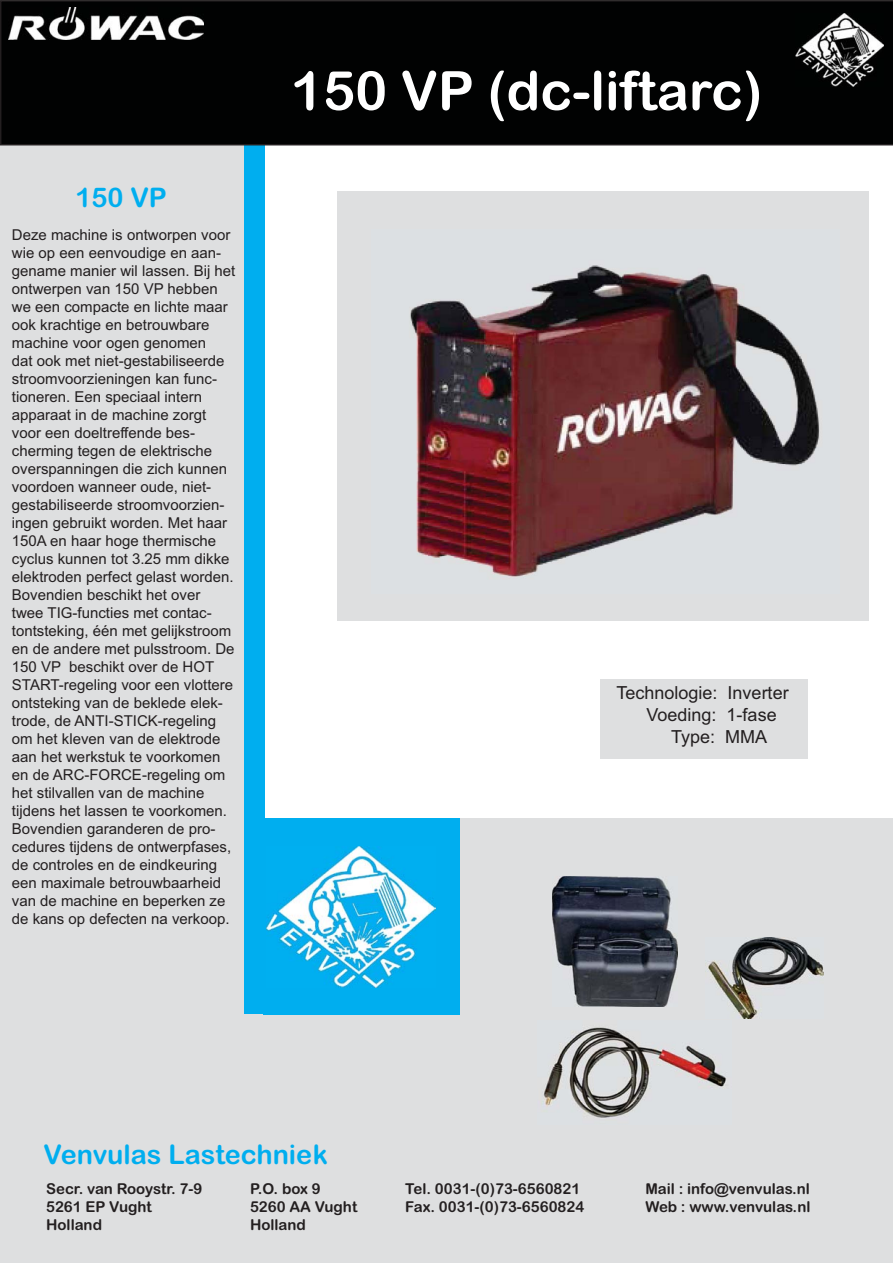
<style>
.page{position:relative;width:893px;height:1263px;background:#fff}
.page>*{position:absolute;margin:0;border:0;box-sizing:border-box;transform-origin:0 0}
.t1{font:54px "Arial Rounded MT Bold";color:#fff}
.t2{font:27px "Arial Rounded MT Bold";color:#00aeef}
.t3{font:18px "Arial";color:#231f20}
.t4{font:15px/18px "Arial";color:#231f20}
.t5{font:15px/18px "Arial Rounded MT Bold";color:#231f20}
</style>
<div class="page">
<div style="left:0;top:146px;width:893px;height:1117px;background:#dedfe0"></div>
<div style="left:265px;top:141px;width:628px;height:676px;background:#fff"></div>
<div style="left:244px;top:129px;width:21px;height:885px;background:#00aeef"></div>
<div style="left:263px;top:818px;width:197px;height:197px;background:#00aeef"></div>
<div style="left:0;top:0;width:893px;height:145px;background:#010202"></div>
<img style="left:552px;top:876px;width:126px;height:130px">
<img style="left:544px;top:1027px;width:182px;height:91px">
<img style="left:705px;top:938px;width:119px;height:81px">
<div style="left:601px;top:680px;width:207px;height:79px;background:#dedfe0"></div>
<div style="left:337px;top:191px;width:531px;height:430px;background:#dedfe0"></div>
<img style="left:410px;top:265px;width:410px;height:312px">
<img style="left:9px;top:8px;width:195px;height:31px">
<img style="left:267px;top:846px;width:168px;height:141px">
<img style="left:796px;top:13px;width:87px;height:74px">
<h2 class="t2" style="left:75px;top:188px;width:93px">150 VP</h2>
<p class="t4" style="left:12px;top:227px;width:225px">Deze machine is ontworpen voor wie op een eenvoudige en aan&shy;gename manier wil lassen. Bij het ontwerpen van 150 VP hebben we een compacte en lichte maar ook krachtige en betrouwbare machine voor ogen genomen<br>dat ook met niet-gestabiliseerde stroomvoorzieningen kan func&shy;tioneren. Een speciaal intern apparaat in de machine zorgt voor een doeltreffende bes&shy;cherming tegen de elektrische overspanningen die zich kunnen voordoen wanneer oude, niet&shy;gestabiliseerde stroomvoorzien&shy;ingen gebruikt worden. Met haar<br>150A en haar hoge thermische cyclus kunnen tot 3.25 mm dikke elektroden perfect gelast worden.<br>Bovendien beschikt het over twee TIG-functies met contac&shy;tontsteking, één met gelijkstroom en de andere met pulsstroom. De<br>150 VP beschikt over de HOT<br>START-regeling voor een vlottere ontsteking van de beklede elek&shy;trode, de ANTI-STICK-regeling om het kleven van de elektrode aan het werkstuk te voorkomen en de ARC-FORCE-regeling om het stilvallen van de machine tijdens het lassen te voorkomen.<br>Bovendien garanderen de pro&shy;cedures tijdens de ontwerpfases, de controles en de eindkeuring een maximale betrouwbaarheid van de machine en beperken ze de kans op defecten na verkoop.</p>
<h1 class="t1" style="left:291px;top:71px;width:473px">150 VP (dc-liftarc)</h1>
<p class="t3" style="left:616px;top:687px;width:174px">Technologie: Inverter</p>
<p class="t3" style="left:646px;top:708px;width:132px">Voeding: 1-fase</p>
<p class="t3" style="left:671px;top:730px;width:98px">Type: MMA</p>
<h2 class="t2" style="left:43px;top:1145px;width:286px">Venvulas Lastechniek</h2>
<p class="t5" style="left:46px;top:1181px;width:158px">Secr. van Rooystr. 7-9<br>5261 EP Vught<br>Holland</p>
<p class="t5" style="left:250px;top:1181px;width:109px">P.O. box 9<br>5260 AA Vught<br>Holland</p>
<p class="t5" style="left:405px;top:1181px;width:181px">Tel. 0031-(0)73-6560821<br>Fax. 0031-(0)73-6560824</p>
<p class="t5" style="left:645px;top:1181px;width:167px">Mail : info@venvulas.nl<br>Web : www.venvulas.nl</p>
</div>
